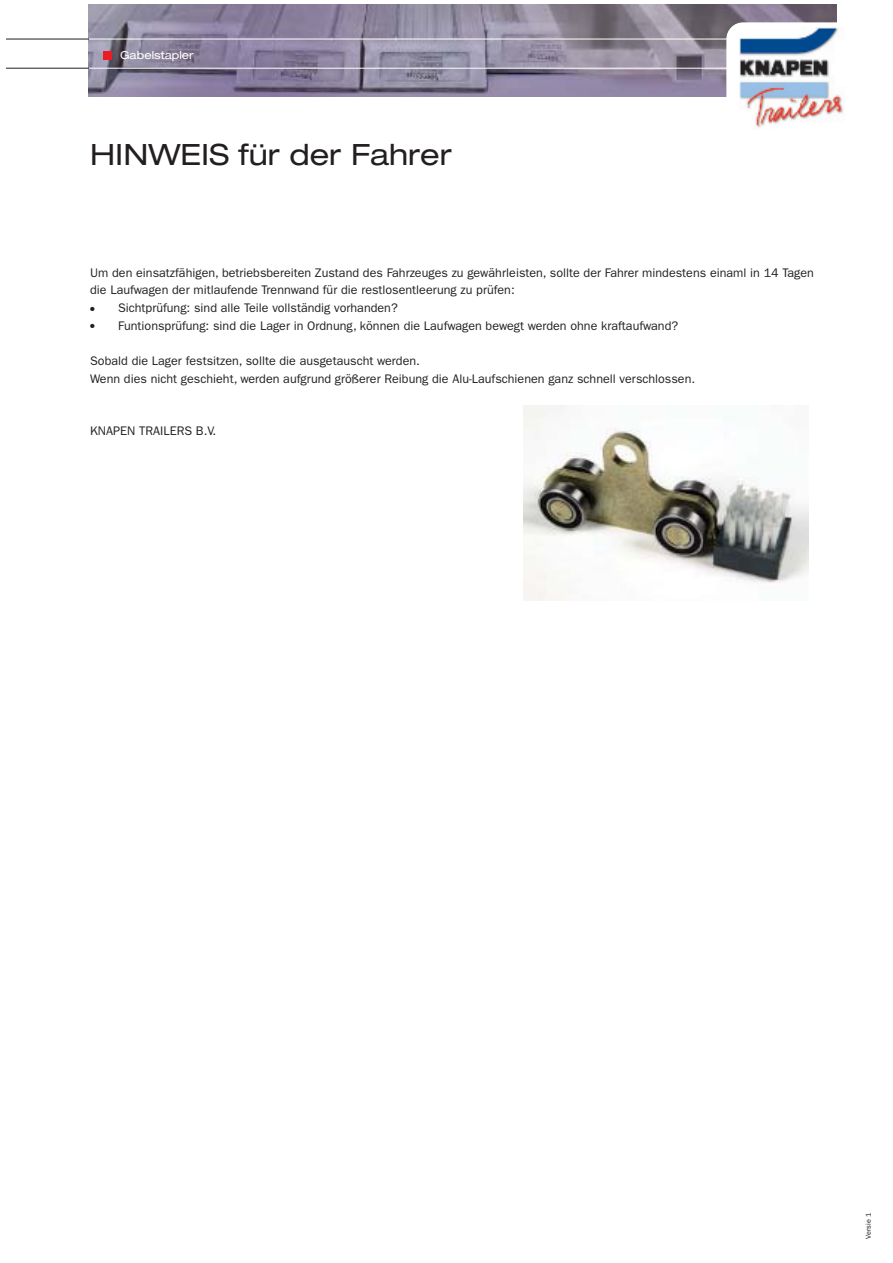
<style>
.page{position:relative;width:893px;height:1263px;background:#fff}
.page>*{position:absolute;margin:0;border:0;box-sizing:border-box;transform-origin:0 0}
.t1{font:expanded 29.4px "Helvetica Neue LT";color:#231f20}
.t2{font:12.45px/17.7px "Franklin Gothic LT";color:#231f20}
.t3{font:expanded 10.95px "Helvetica Neue LT";color:#fff}
.t4{font:7.2px "Franklin Gothic LT";color:#231f20}
</style>
<div class="page">
<img style="left:524px;top:406px;width:284px;height:194px">
<img style="left:89px;top:4px;width:747px;height:93px">
<hr style="left:7px;top:39px;width:82px;height:1px;background:#231f20">
<hr style="left:7px;top:68px;width:82px;height:1px;background:#231f20">
<div style="left:103px;top:51px;width:8px;height:8px;background:#ed1c24"></div>
<hr style="left:89px;top:39px;width:804px;height:1px;background:#fff">
<hr style="left:89px;top:68px;width:804px;height:1px;background:#fff">
<svg style="left:726px;top:22px;width:119px;height:93px"></svg>
<img style="left:739px;top:27px;width:105px;height:101px">
<p class="t3" style="left:120px;top:51px;width:75px">Gabelstapler</p>
<h1 class="t1" style="left:90px;top:144px;width:363px">HINWEIS für der Fahrer</h1>
<p class="t2" style="left:90px;top:265px;width:725px">Um den einsatzfähigen, betriebsbereiten Zustand des Fahrzeuges zu gewährleisten, sollte der Fahrer mindestens einaml in 14 Tagen die Laufwagen der mitlaufende Trennwand für die restlosentleerung zu prüfen:</p>
<p class="t2" style="left:90px;top:300px;width:309px">● Sichtprüfung: sind alle Teile vollständig vorhanden?</p>
<p class="t2" style="left:90px;top:318px;width:589px">● Funtionsprüfung: sind die Lager in Ordnung, können die Laufwagen bewegt werden ohne kraftaufwand?</p>
<p class="t2" style="left:90px;top:353px;width:606px">Sobald die Lager festsitzen, sollte die ausgetauscht werden.<br>Wenn dies nicht geschieht, werden aufgrund größerer Reibung die Alu-Laufschienen ganz schnell verschlossen.</p>
<p class="t2" style="left:90px;top:424px;width:128px">KNAPEN TRAILERS B.V.</p>
<p class="t4" style="left:866px;top:1239px;width:27px;rotate:-90deg">Versie 1</p>
</div>
